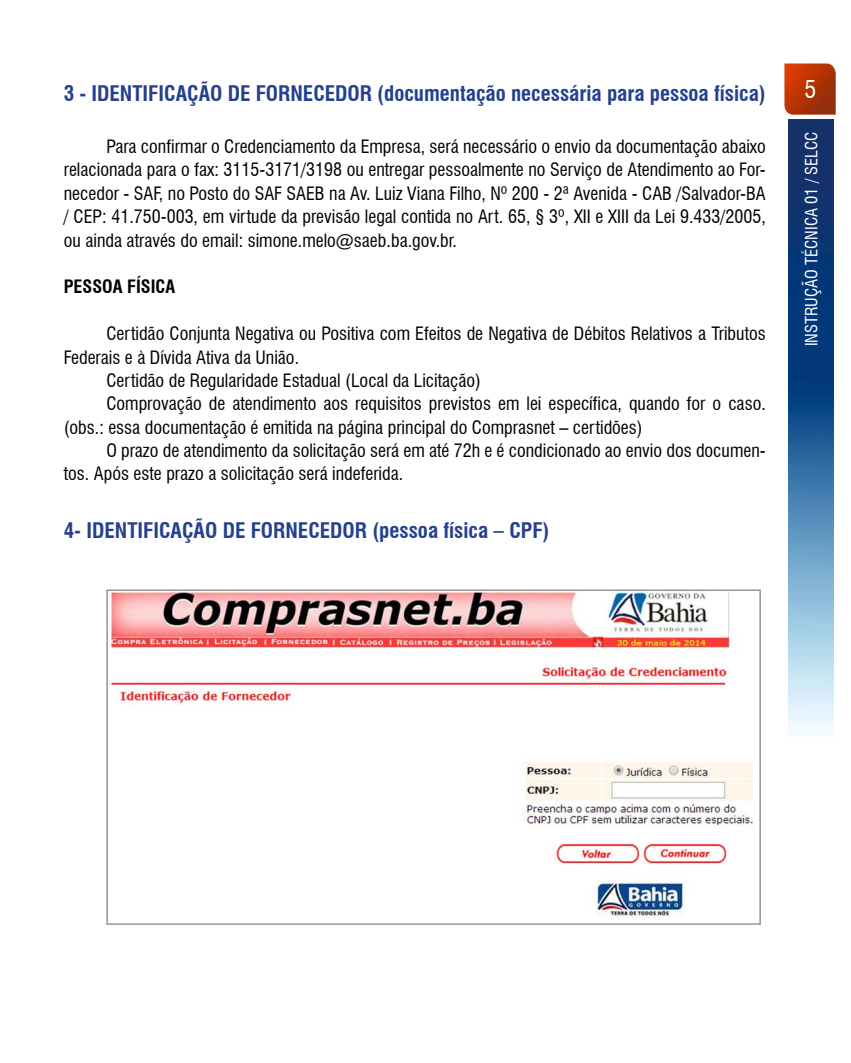
<style>
.page{position:relative;width:851px;height:1063px;background:#fff}
.page>*{position:absolute;margin:0;border:0;box-sizing:border-box;transform-origin:0 0}
.t1{font:condensed 24px "Swiss 721 BT";color:#fff}
.t2{font:700 condensed 21px "Swiss 721 BT";color:#25408f}
.t3{font:condensed 18px/23.4px "Swiss 721 BT";color:#000;text-align:justify}
.t4{font:700 condensed 18px "Swiss 721 BT";color:#000}
.t5{font:condensed 16.5px "Swiss 721 BT";color:#fff}
</style>
<div class="page">
<img style="left:784px;top:63px;width:51px;height:52px">
<img style="left:788px;top:120px;width:45px;height:612px">
<img style="left:109px;top:592px;width:645px;height:325px">
<div style="left:106px;top:589px;width:654px;height:336px;border:2px solid #939598"></div>
<p class="t2" style="left:64px;top:81px;width:703px">3 - IDENTIFI CAÇÃO DE FORNECEDOR (DOCUMENTAÇÃO NECESSÁRIA PARA PESSOA FÍSICA)</p>
<p class="t3" style="left:64px;top:135px;width:703px;text-indent:43px">Para confirmar o Credenciamento da Empresa, será necessário o envio da documentação abaixo relacionada para o fax: 3115-3171/3198 ou entregar pessoalmente no Serviço de Atendimento ao For&shy;necedor - SAF, no Posto do SAF SAEB na Av. Luiz Viana Filho, Nº 200 - 2ª Avenida - CAB /Salvador-BA / CEP: 41.750-003, em virtude da previsão legal contida no Art. 65, § 3º, XII e XIII da Lei 9.433/2005, ou ainda através do email: simone.melo@saeb.ba.gov.br.</p>
<p class="t4" style="left:64px;top:276px;width:113px">PESSOA FÍSICA</p>
<p class="t3" style="left:106px;top:322px;width:661px">Certidão Conjunta Negativa ou Positiva com Efeitos de Negativa de Débitos Relativos a Tributos</p>
<p class="t3" style="left:64px;top:345px;width:237px">Federais e à Dívida Ativa da União.</p>
<p class="t3" style="left:106px;top:369px;width:376px">Certidão de Regularidade Estadual (Local da Licitação)</p>
<p class="t3" style="left:106px;top:392px;width:661px">Comprovação de atendimento aos requisitos previstos em lei específica, quando for o caso.</p>
<p class="t3" style="left:64px;top:415px;width:580px">(obs.: essa documentação é emitida na página principal do Comprasnet – certidões)</p>
<p class="t3" style="left:106px;top:439px;width:660px">O prazo de atendimento da solicitação será em até 72h e é condicionado ao envio dos documen-</p>
<p class="t3" style="left:64px;top:462px;width:341px">tos. Após este prazo a solicitação será indeferida.</p>
<p class="t2" style="left:64px;top:518px;width:487px">4- IDENTIFICAÇÃO DE FORNECEDOR (PESSOA FÍSICA – CPF)</p>
<h1 class="t1" style="left:804px;top:75px;width:13px">5</h1>
<p class="t5" style="left:801px;top:346px;width:215px;rotate:-90deg">Instrução TÉcnica 01 / SELCC</p>
</div>
